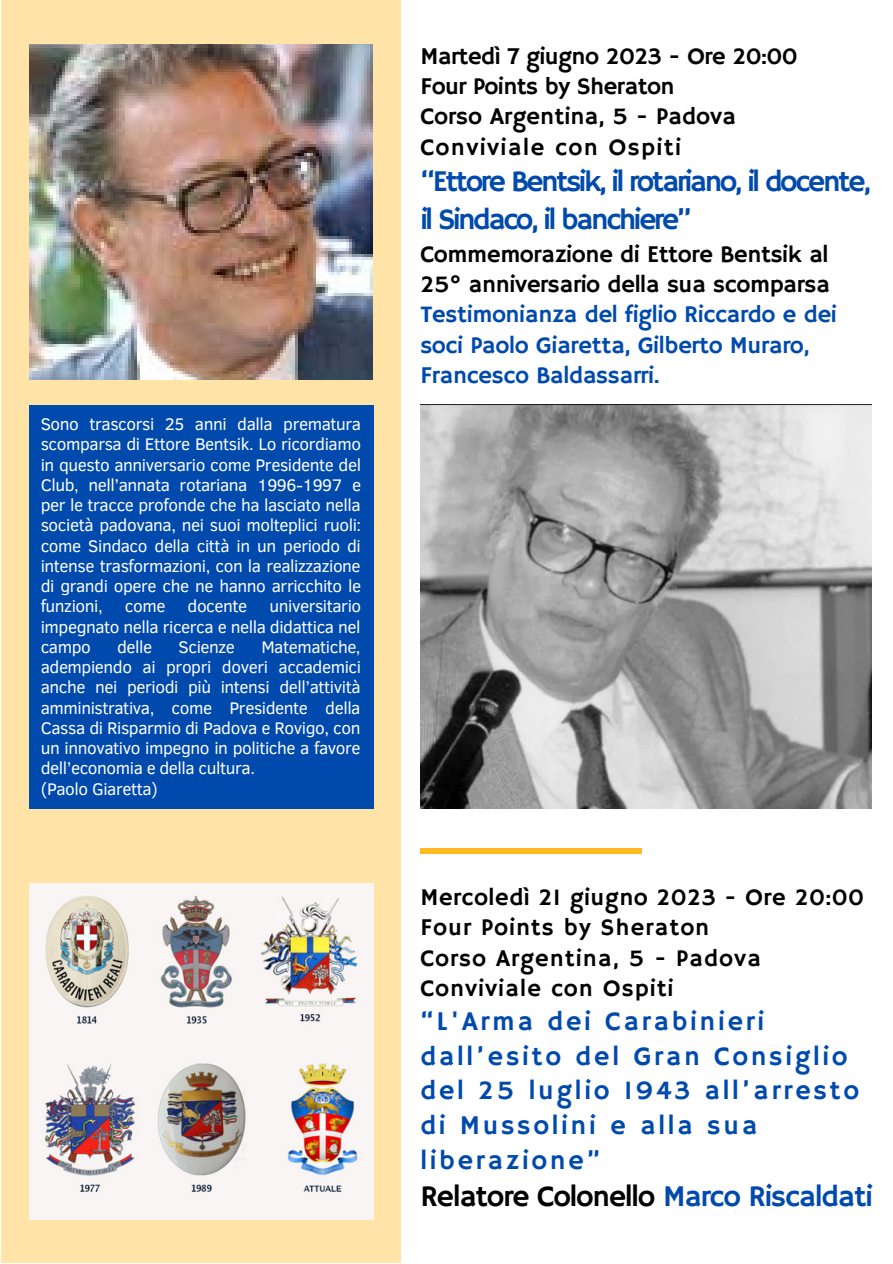
<style>
.page{position:relative;width:893px;height:1264px;background:#fff}
.page>*{position:absolute;margin:0;border:0;box-sizing:border-box;transform-origin:0 0}
.t1{font:30px/38.2px "Hammersmith One";letter-spacing:-.08em;color:#004aad}
.t2{font:30px "Hammersmith One";letter-spacing:-.04em;color:#000}
.t3{font:27px/34.8px "Hammersmith One";letter-spacing:.1em;color:#004aad}
.t4{font:24px/30.3px "Hammersmith One";color:#000}
.t5{font:24px/30.3px "Hammersmith One";letter-spacing:-.015em;color:#004aad}
.t6{font:24px "Hammersmith One";letter-spacing:.04em;color:#000}
.t7{font:24px "Hammersmith One";letter-spacing:-.025em;color:#000}
.t8{font:24px "Hammersmith One";letter-spacing:.055em;color:#000}
.t9{font:17.25px/20.2px "Clear Sans";letter-spacing:-.025em;color:#fff;text-align:justify}
.s1{color:#004aad}
</style>
<div class="page">
<div style="left:1px;top:0;width:399px;height:1262px;background:#ffe3a7"></div>
<img style="left:29px;top:45px;width:343px;height:335px">
<div style="left:420px;top:848px;width:222px;height:6px;background:#ffb923"></div>
<div style="left:29px;top:404px;width:344px;height:404px;background:#004aad"></div>
<img style="left:420px;top:404px;width:451px;height:404px">
<img style="left:29px;top:883px;width:344px;height:336px">
<p class="t9" style="left:41px;top:413px;width:322px">Sono trascorsi 25 anni dalla prematura scomparsa di Ettore Bentsik. Lo ricordiamo in questo anniversario come Presidente del Club, nell’annata rotariana 1996-1997 e per le tracce profonde che ha lasciato nella società padovana, nei suoi molteplici ruoli: come Sindaco della città in un periodo di intense trasformazioni, con la realizzazione di grandi opere che ne hanno arricchito le funzioni,</p>
<p class="t9" style="left:125px;top:595px;width:42px">come</p>
<p class="t9" style="left:187px;top:595px;width:61px">docente</p>
<p class="t9" style="left:41px;top:595px;width:322px;text-indent:229px">universitario impegnato nella ricerca e nella didattica nel campo</p>
<p class="t9" style="left:41px;top:636px;width:322px;text-indent:220px">Matematiche, adempiendo ai propri doveri accademici anche nei periodi più intensi dell’attività amministrativa, come Presidente della Cassa di Risparmio di Padova e Rovigo, con un innovativo impegno in politiche a favore dell’economia e della cultura.</p>
<p class="t9" style="left:41px;top:777px;width:119px">(Paolo Giaretta)</p>
<p class="t9" style="left:117px;top:636px;width:37px">delle</p>
<p class="t9" style="left:179px;top:636px;width:58px">Scienze</p>
<p class="t7" style="left:420px;top:42px;width:379px">Martedì 7 giugno 2023 - Ore 20:00</p>
<p class="t7" style="left:420px;top:72px;width:255px">Four Points by Sheraton</p>
<p class="t4" style="left:420px;top:103px;width:317px">Corso Argentina, 5 - Padova</p>
<p class="t8" style="left:420px;top:133px;width:262px">Conviviale con Ospiti</p>
<p class="t1" style="left:420px;top:163px;width:452px">“Ettore Bentsik, il rotariano, il docente, il Sindaco, il banchiere”</p>
<p class="t4" style="left:420px;top:240px;width:411px">Commemorazione di Ettore Bentsik al<br>25° anniversario della sua scomparsa</p>
<p class="t5" style="left:420px;top:300px;width:418px">Testimonianza del figlio Riccardo e dei soci Paolo Giaretta, Gilberto Muraro,<br>Francesco Baldassarri.</p>
<p class="t4" style="left:420px;top:883px;width:445px">Mercoledì 21 giugno 2023 - Ore 20:00</p>
<p class="t6" style="left:420px;top:913px;width:290px">Four Points by Sheraton</p>
<p class="t6" style="left:420px;top:944px;width:342px">Corso Argentina, 5 - Padova</p>
<p class="t6" style="left:420px;top:974px;width:255px">Conviviale con Ospiti</p>
<p class="t3" style="left:420px;top:1004px;width:440px">“L'Arma dei Carabinieri dall’esito del Gran Consiglio del 25 luglio 1943 all’arresto di Mussolini e alla sua liberazione”</p>
<p class="t2" style="left:420px;top:1179px;width:454px">Relatore Colonello <span class="s1">Marco Riscaldati</span></p>
</div>
